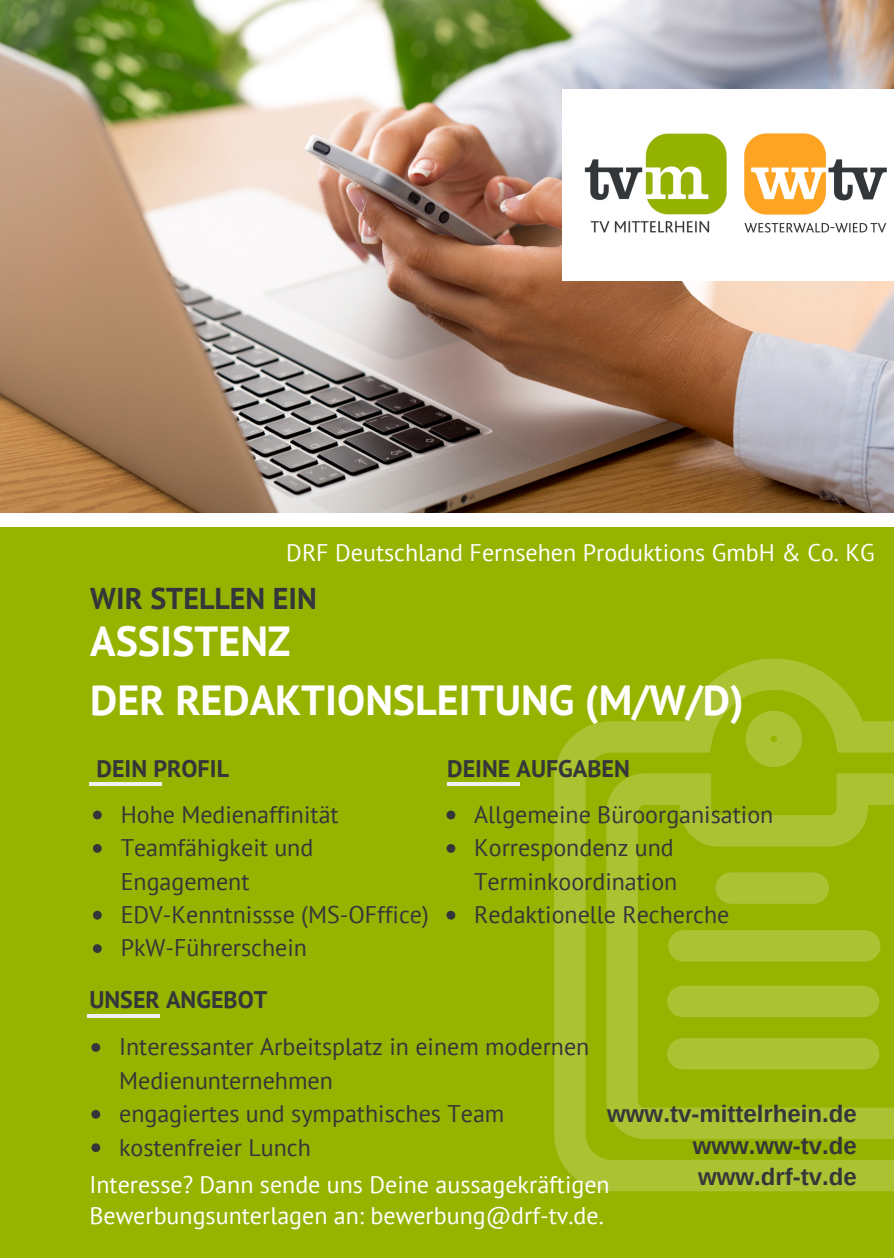
<style>
.page{position:relative;width:894px;height:1258px;background:#fff}
.page>*{position:absolute;margin:0;border:0;box-sizing:border-box;transform-origin:0 0}
.t1{font:700 42px/58.5px "PT Sans";color:#fff}
.t2{font:700 30px "PT Sans";color:#343739}
.t3{font:24px/33.3px "PT Sans";color:#343739}
.t4{font:24px/31.5px "PT Sans";color:#fff}
.t5{font:700 24px/31.5px "Arimo";color:#343739;text-align:justify}
.t6{font:700 24px "PT Sans";color:#343739}
</style>
<div class="page">
<div style="left:0;top:0;width:893px;height:1258px;background:#96b300"></div>
<img style="left:0;top:0;width:893px;height:513px">
<svg style="left:554px;top:658px;width:339px;height:533px"></svg>
<div style="left:715px;top:872px;width:113px;height:32px;background:#abc233;border-radius:16px"></div>
<div style="left:668px;top:930px;width:212px;height:31px;background:#abc233;border-radius:16px"></div>
<div style="left:667px;top:985px;width:212px;height:32px;background:#abc233;border-radius:16px"></div>
<div style="left:667px;top:1038px;width:212px;height:31px;background:#abc233;border-radius:16px"></div>
<div style="left:562px;top:89px;width:331px;height:192px;background:#fff"></div>
<img style="left:744px;top:133px;width:143px;height:100px">
<img style="left:584px;top:133px;width:143px;height:100px">
<svg style="left:93px;top:810px;width:9px;height:9px"></svg>
<svg style="left:93px;top:844px;width:9px;height:9px"></svg>
<svg style="left:93px;top:911px;width:9px;height:8px"></svg>
<svg style="left:93px;top:944px;width:9px;height:9px"></svg>
<svg style="left:446px;top:810px;width:9px;height:9px"></svg>
<svg style="left:446px;top:844px;width:9px;height:9px"></svg>
<svg style="left:446px;top:911px;width:9px;height:8px"></svg>
<svg style="left:91px;top:1043px;width:9px;height:9px"></svg>
<svg style="left:91px;top:1110px;width:9px;height:8px"></svg>
<svg style="left:91px;top:1143px;width:9px;height:9px"></svg>
<hr style="left:89px;top:782px;width:72px;height:4px;background:#eff0f2">
<hr style="left:447px;top:782px;width:72px;height:4px;background:#eff0f2">
<hr style="left:88px;top:1014px;width:72px;height:4px;background:#eff0f2">
<div style="left:0;top:513px;width:893px;height:14px;background:#fff"></div>
<p class="t4" style="left:286px;top:536px;width:590px">DRF Deutschland Fernsehen Produktions GmbH &amp; Co. KG</p>
<p class="t2" style="left:90px;top:578px;width:228px">WIR STELLEN EIN</p>
<h1 class="t1" style="left:90px;top:611px;width:655px">ASSISTENZ<br>DER REDAKTIONSLEITUNG (M/W/D)</h1>
<p class="t6" style="left:96px;top:752px;width:134px">DEIN PROFIL</p>
<p class="t6" style="left:447px;top:752px;width:184px">DEINE AUFGABEN</p>
<p class="t3" style="left:474px;top:797px;width:300px">Allgemeine Büroorganisation<br>Korrespondenz und<br>Terminkoordination<br>Redaktionelle Recherche</p>
<p class="t3" style="left:121px;top:797px;width:309px">Hohe Medienaffinität<br>Teamfähigkeit und<br>Engagement<br>EDV-Kenntnissse (MS-OFffice)<br>PkW-Führerschein</p>
<p class="t6" style="left:89px;top:984px;width:179px">UNSER ANGEBOT</p>
<p class="t3" style="left:119px;top:1030px;width:471px">Interessanter Arbeitsplatz in einem modernen<br>Medienunternehmen<br>engagiertes und sympathisches Team kostenfreier Lunch</p>
<p class="t5" style="left:692px;top:1098px;width:165px;text-indent:-85px">www.tv-mittelrhein.de www.ww-tv.de www.drf-tv.de</p>
<p class="t4" style="left:89px;top:1168px;width:521px">Interesse? Dann sende uns Deine aussagekräftigen<br>Bewerbungsunterlagen an: bewerbung@drf-tv.de.</p>
</div>
